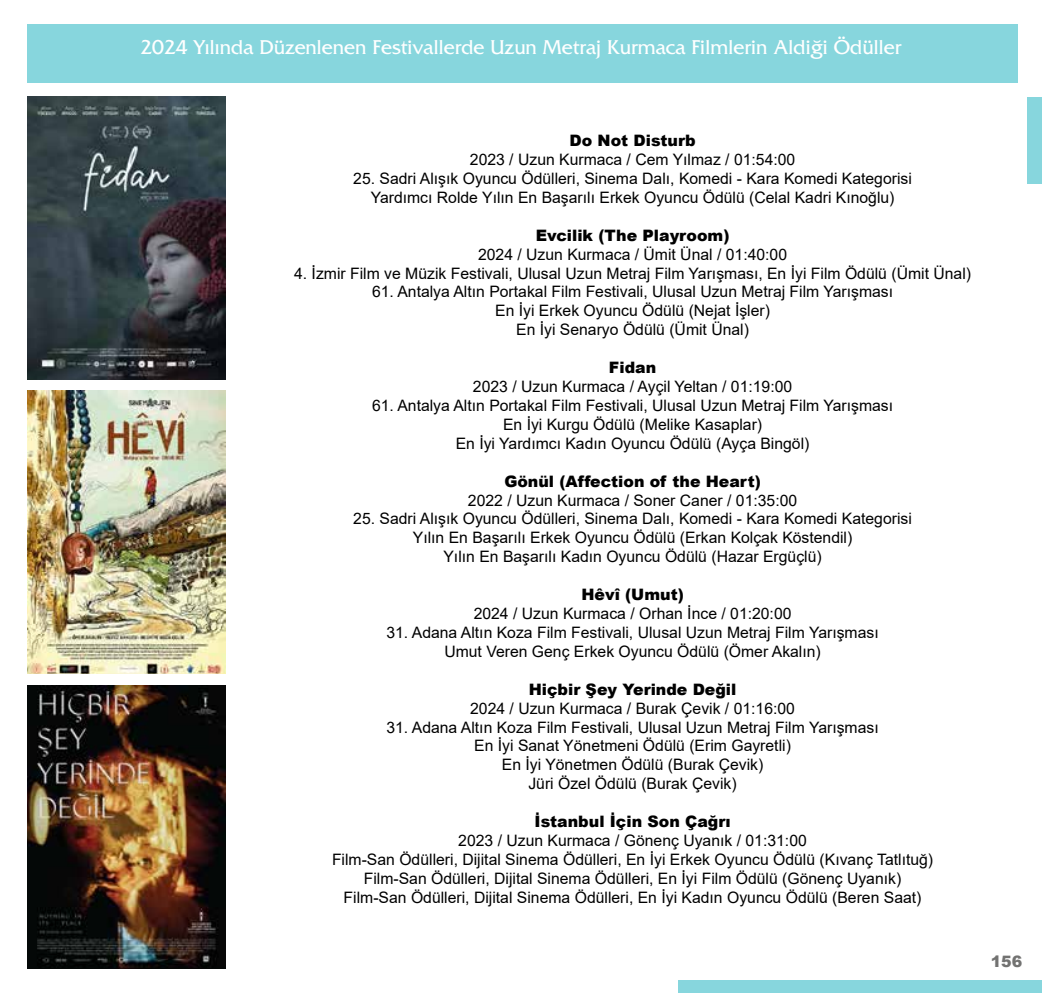
<style>
.page{position:relative;width:1042px;height:993px;background:#fff}
.page>*{position:absolute;margin:0;border:0;box-sizing:border-box;transform-origin:0 0}
.t1{font:21px "France Naci Normal";color:#fff}
.t2{font:15.75px/18.9px "Arial";color:#000;text-align:center}
.t3{font:900 15.75px "Arial";color:#000}
.t4{font:900 15.75px "Arial";color:#727271}
</style>
<div class="page">
<div style="left:27px;top:25px;width:991px;height:58px;background:#87d6dd"></div>
<div style="left:678px;top:979px;width:364px;height:13px;background:#87d6dd"></div>
<div style="left:1027px;top:97px;width:15px;height:87px;background:#87d6dd"></div>
<img style="left:27px;top:685px;width:199px;height:282px">
<img style="left:27px;top:97px;width:199px;height:282px">
<img style="left:27px;top:391px;width:199px;height:282px">
<h1 class="t1" style="left:140px;top:36px;width:762px">2024 Yılında Düzenlenen Festivallerde Uzun Metraj Kurmaca Filmlerin Aldiği Ödüller</h1>
<p class="t3" style="left:569px;top:129px;width:127px">Do Not Disturb</p>
<p class="t2" style="left:470px;top:150px;width:327px">2023 / Uzun Kurmaca / Cem Yılmaz / 01:54:00</p>
<p class="t2" style="left:353px;top:169px;width:560px">25. Sadri Alışık Oyuncu Ödülleri, Sinema Dalı, Komedi - Kara Komedi Kategorisi<br>Yardımcı Rolde Yılın En Başarılı Erkek Oyuncu Ödülü (Celal Kadri Kınoğlu)</p>
<p class="t3" style="left:536px;top:223px;width:195px">Evcilik (The Playroom)</p>
<p class="t2" style="left:478px;top:244px;width:311px">2024 / Uzun Kurmaca / Ümit Ünal / 01:40:00</p>
<p class="t2" style="left:294px;top:263px;width:678px">4. İzmir Film ve Müzik Festivali, Ulusal Uzun Metraj Film Yarışması, En İyi Film Ödülü (Ümit Ünal)</p>
<p class="t2" style="left:372px;top:282px;width:523px">61. Antalya Altın Portakal Film Festivali, Ulusal Uzun Metraj Film Yarışması<br>En İyi Erkek Oyuncu Ödülü (Nejat İşler)<br>En İyi Senaryo Ödülü (Ümit Ünal)</p>
<p class="t3" style="left:609px;top:356px;width:49px">Fidan</p>
<p class="t2" style="left:473px;top:377px;width:321px">2023 / Uzun Kurmaca / Ayçil Yeltan / 01:19:00</p>
<p class="t2" style="left:372px;top:396px;width:523px">61. Antalya Altın Portakal Film Festivali, Ulusal Uzun Metraj Film Yarışması<br>En İyi Kurgu Ödülü (Melike Kasaplar)<br>En İyi Yardımcı Kadın Oyuncu Ödülü (Ayça Bingöl)</p>
<p class="t3" style="left:504px;top:469px;width:258px">Gönül (Affection of the Heart)</p>
<p class="t2" style="left:468px;top:490px;width:331px">2022 / Uzun Kurmaca / Soner Caner / 01:35:00</p>
<p class="t2" style="left:353px;top:509px;width:560px">25. Sadri Alışık Oyuncu Ödülleri, Sinema Dalı, Komedi - Kara Komedi Kategorisi<br>Yılın En Başarılı Erkek Oyuncu Ödülü (Erkan Kolçak Köstendil)<br>Yılın En Başarılı Kadın Oyuncu Ödülü (Hazar Ergüçlü)</p>
<p class="t3" style="left:581px;top:583px;width:104px">Hêvî (Umut)</p>
<p class="t2" style="left:474px;top:603px;width:319px">2024 / Uzun Kurmaca / Orhan İnce / 01:20:00</p>
<p class="t2" style="left:386px;top:622px;width:494px">31. Adana Altın Koza Film Festivali, Ulusal Uzun Metraj Film Yarışması<br>Umut Veren Genç Erkek Oyuncu Ödülü (Ömer Akalın)</p>
<p class="t3" style="left:529px;top:677px;width:209px">Hiçbir Şey Yerinde Değil</p>
<p class="t2" style="left:470px;top:698px;width:326px">2024 / Uzun Kurmaca / Burak Çevik / 01:16:00</p>
<p class="t2" style="left:386px;top:717px;width:494px">31. Adana Altın Koza Film Festivali, Ulusal Uzun Metraj Film Yarışması En İyi Sanat Yönetmeni Ödülü (Erim Gayretli)<br>En İyi Yönetmen Ödülü (Burak Çevik)<br>Jüri Özel Ödülü (Burak Çevik)</p>
<p class="t3" style="left:534px;top:809px;width:198px">İstanbul İçin Son Çağrı</p>
<p class="t2" style="left:332px;top:830px;width:603px">2023 / Uzun Kurmaca / Gönenç Uyanık / 01:31:00<br>Film-San Ödülleri, Dijital Sinema Ödülleri, En İyi Erkek Oyuncu Ödülü (Kıvanç Tatlıtuğ)<br>Film-San Ödülleri, Dijital Sinema Ödülleri, En İyi Film Ödülü (Gönenç Uyanık)<br>Film-San Ödülleri, Dijital Sinema Ödülleri, En İyi Kadın Oyuncu Ödülü (Beren Saat)</p>
<p class="t4" style="left:991px;top:949px;width:33px">156</p>
</div>
